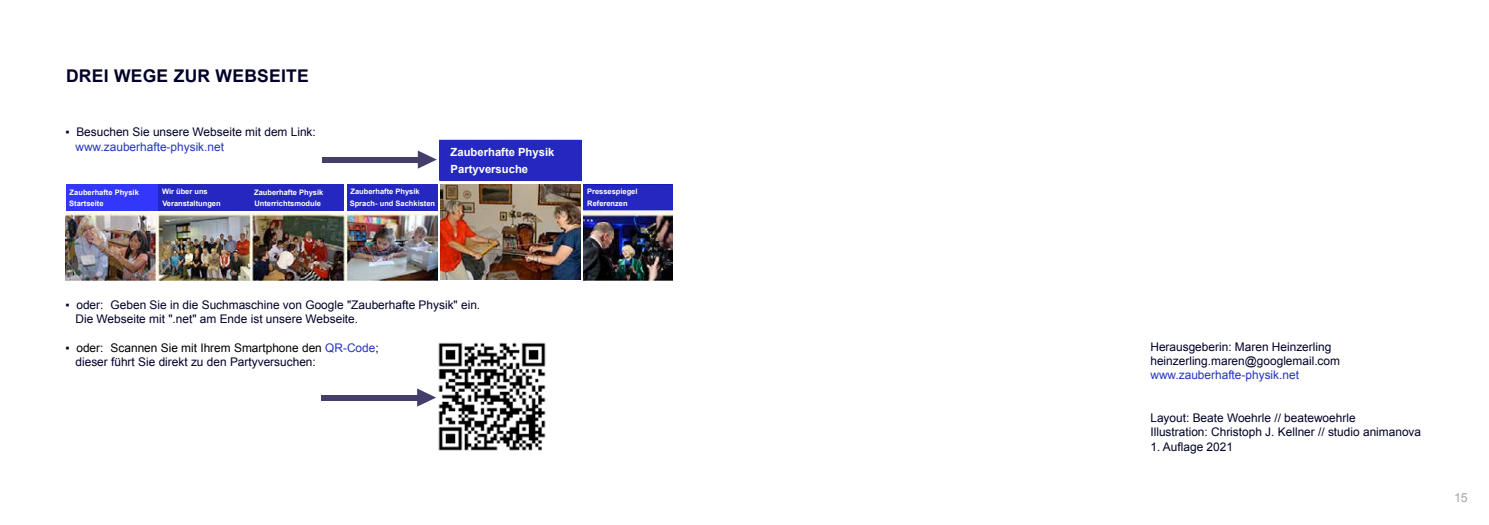
<style>
.page{position:relative;width:1489px;height:525px;background:#fff}
.page>*{position:absolute;margin:0;border:0;box-sizing:border-box;transform-origin:0 0}
.t1{font:700 17.5px "Arial";letter-spacing:.015em;color:#000029}
.t2{font:12.5px "Arial";color:#a7a9ac}
.t3{font:11.88px/14.2px "Arial";color:#000029}
.t4{font:11.88px "Arial";color:#2435bd}
.t5{font:700 11.25px/16.5px "Arial";color:#fff}
.t6{font:700 7.5px/11.8px "Arial";color:#fff}
.s1{color:#000}
.s2{color:#2435bd}
</style>
<div class="page">
<div style="left:322px;top:157px;width:96px;height:5px;background:#443e6b"></div>
<svg style="left:418px;top:150px;width:19px;height:18px"></svg>
<img style="left:438px;top:342px;width:108px;height:109px">
<div style="left:321px;top:394px;width:97px;height:6px;background:#443e6b"></div>
<svg style="left:417px;top:388px;width:19px;height:18px"></svg>
<div style="left:66px;top:184px;width:93px;height:26px;background:#3337fb"></div>
<img style="left:66px;top:213px;width:371px;height:67px">
<img style="left:440px;top:140px;width:141px;height:1px">
<img style="left:440px;top:184px;width:141px;height:95px">
<img style="left:583px;top:210px;width:89px;height:70px">
<img style="left:583px;top:185px;width:89px;height:25px">
<div style="left:583px;top:186px;width:87px;height:22px;background:#2528bf"></div>
<div style="left:439px;top:141px;width:142px;height:40px;background:#2528bf"></div>
<div style="left:347px;top:184px;width:90px;height:26px;background:#2528bf"></div>
<div style="left:251px;top:184px;width:92px;height:26px;background:#2528bf"></div>
<div style="left:159px;top:184px;width:92px;height:26px;background:#2528bf"></div>
<h1 class="t1" style="left:66px;top:64px;width:244px">DREI WEGE ZUR WEBSEITE</h1>
<p class="t3" style="left:66px;top:125px;width:252px">▪ Besuchen Sie unsere Webseite mit dem Link:</p>
<p class="t4" style="left:75px;top:139px;width:150px">www.zauberhafte-physik.net</p>
<p class="t6" style="left:69px;top:187px;width:71px;line-height:11.1px">Zauberhafte Physik<br>Startseite</p>
<p class="t6" style="left:162px;top:186px;width:60px">Wir über uns<br>Veranstaltungen</p>
<p class="t6" style="left:254px;top:186px;width:71px">Zauberhafte Physik<br>Unterrichtsmodule</p>
<p class="t6" style="left:350px;top:186px;width:87px">Zauberhafte Physik<br>Sprach- und Sachkisten</p>
<p class="t5" style="left:450px;top:144px;width:105px">Zauberhafte Physik<br>Partyversuche</p>
<p class="t6" style="left:587px;top:186px;width:52px">Pressespiegel</p>
<p class="t6" style="left:587px;top:198px;width:42px">Referenzen</p>
<p class="t3" style="left:75px;top:297px;width:406px;text-indent:-10px">▪ oder: Geben Sie in die Suchmaschine von Google "Zauberhafte Physik" ein.<br>Die Webseite mit ".net" am Ende ist unsere Webseite.</p>
<p class="t3" style="left:75px;top:340px;width:305px;text-indent:-10px"><span class="s1">▪ oder: Scannen Sie mit Ihrem Smartphone den</span> <span class="s2">QR-Code</span>; dieser führt Sie direkt zu den Partyversuchen:</p>
<p class="t3" style="left:1150px;top:339px;width:191px">Herausgeberin: Maren Heinzerling heinzerling.maren@googlemail.com</p>
<p class="t4" style="left:1150px;top:367px;width:150px">www.zauberhafte-physik.net</p>
<p class="t3" style="left:1150px;top:410px;width:272px">Layout: Beate Woehrle // beatewoehrle<br>Illustration: Christoph J. Kellner // studio animanova</p>
<p class="t3" style="left:1150px;top:439px;width:84px">1. Auflage 2021</p>
<p class="t2" style="left:1453px;top:489px;width:15px">15</p>
</div>
